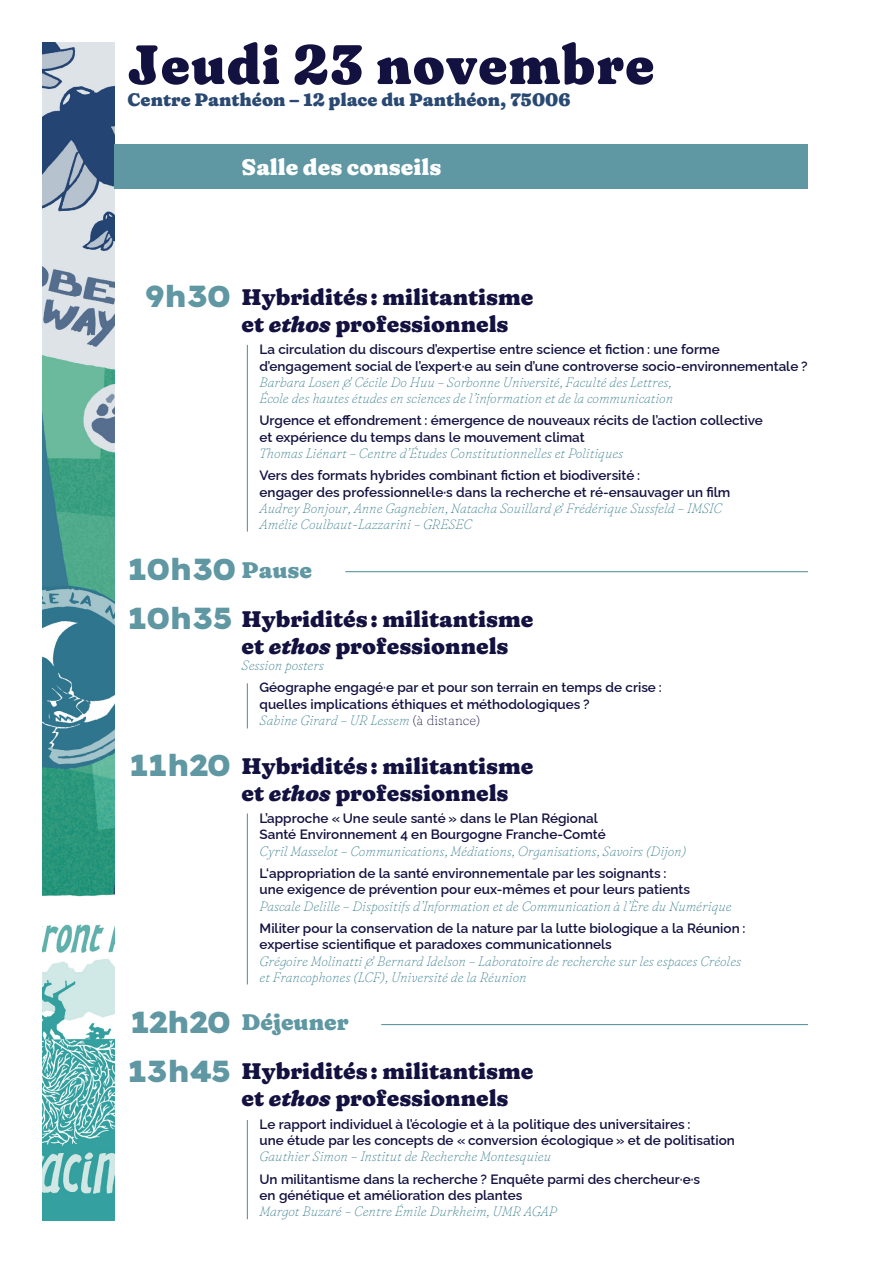
<style>
.page{position:relative;width:893px;height:1263px;background:#fff}
.page>*{position:absolute;margin:0;border:0;box-sizing:border-box;transform-origin:0 0}
.Grand_titre{font:900 55.5px "Fraunces 72 pt Super Soft";letter-spacing:.025em;color:#131140}
.Titre{font:30px "Lexend Exa";letter-spacing:-.055em;color:#5f97a3}
.Titre-2{font:900 22.5px/27px "Fraunces 9 pt Super Soft";color:#131140}
.Titre-3{font:900 22.5px "Fraunces 9 pt Super Soft";color:#fff}
.Titre-4{font:900 22.5px "Fraunces 9 pt Super Soft";color:#5f97a3}
.Titre-5{font:900 18px "Fraunces 9 pt Super Soft";color:#294973}
.Sous-titre{font:600 13.5px/16.2px "Raleway";color:#131140}
.Intervenants{font:italic 100 13.5px/16.2px "Fraunces 9 pt Super Soft";color:#377d8c}
.s1{font-family:"Lexend Exa";font-weight:400;font-size:30px;color:#5f97a3}
.s2{font-style:italic}
.s3{font-family:"Fraunces 9 pt Super Soft";font-weight:900;font-size:22.5px}
.s4{font-style:normal;color:#131140}
.s5{font-family:"Lexend Exa";font-weight:400;font-size:30px}
</style>
<div class="page">
<img style="left:43px;top:43px;width:72px;height:1177px">
<div style="left:115px;top:145px;width:693px;height:44px;background:#5f97a3"></div>
<hr style="left:247px;top:345px;width:1px;height:186px;background:#5f97a3">
<hr style="left:247px;top:683px;width:1px;height:45px;background:#5f97a3">
<hr style="left:247px;top:813px;width:1px;height:171px;background:#5f97a3">
<hr style="left:247px;top:1120px;width:1px;height:99px;background:#5f97a3">
<hr style="left:345px;top:571px;width:463px;height:1px;background:#5f97a3">
<hr style="left:381px;top:1024px;width:427px;height:1px;background:#5f97a3">
<p class="Grand_titre" style="left:128px;top:20px;width:528px">Jeudi 23 novembre</p>
<p class="Titre-5" style="left:128px;top:85px;width:444px">Centre Panthéon – 12 place du Panthéon, 75006</p>
<p class="Titre-3" style="left:242px;top:149px;width:201px">Salle des conseils</p>
<p class="Titre-2" style="left:242px;top:282px;width:293px;text-indent:-97px"><span class="s1">9h30</span> Hybridités: militantisme et <span class="s2">ethos</span> professionnels</p>
<p class="Sous-titre" style="left:260px;top:340px;width:549px">La circulation du discours d’expertise entre science et fiction : une forme d’engagement social de l’expert·e au sein d’une controverse socio-environnementale ?</p>
<p class="Intervenants" style="left:260px;top:373px;width:415px">Barbara Losen &amp; Cécile Do Huu – Sorbonne Université, Faculté des Lettres,<br>École des hautes études en sciences de l’information et de la communication</p>
<p class="Sous-titre" style="left:260px;top:411px;width:505px">Urgence et effondrement : émergence de nouveaux récits de l’action collective et expérience du temps dans le mouvement climat</p>
<p class="Intervenants" style="left:260px;top:444px;width:365px">Thomas Liénart – Centre d’Études Constitutionnelles et Politiques</p>
<p class="Sous-titre" style="left:260px;top:466px;width:472px">Vers des formats hybrides combinant fiction et biodiversité :<br>engager des professionnel·le·s dans la recherche et ré-ensauvager un film</p>
<p class="Intervenants" style="left:260px;top:499px;width:464px">Audrey Bonjour, Anne Gagnebien, Natacha Souillard &amp; Frédérique Sussfeld – IMSIC<br>Amélie Coulbaut-Lazzarini – GRESEC</p>
<p class="Titre" style="left:128px;top:547px;width:186px">10h30 <span class="s3">Pause</span></p>
<p class="Titre-2" style="left:242px;top:603px;width:293px;text-indent:-114px"><span class="s1">10h35</span> Hybridités: militantisme et <span class="s2">ethos</span> professionnels</p>
<p class="Intervenants" style="left:242px;top:656px;width:84px">Session posters</p>
<p class="Sous-titre" style="left:260px;top:678px;width:404px">Géographe engagé·e par et pour son terrain en temps de crise : quelles implications éthiques et méthodologiques ?</p>
<p class="Intervenants" style="left:260px;top:711px;width:222px">Sabine Girard – UR Lessem <span class="s4">(à distance)</span></p>
<p class="Titre-2" style="left:242px;top:750px;width:293px;text-indent:-112px"><span class="s1">11h20</span> Hybridités: militantisme et <span class="s2">ethos</span> professionnels</p>
<p class="Sous-titre" style="left:260px;top:809px;width:348px">L’approche « Une seule santé » dans le Plan Régional<br>Santé Environnement 4 en Bourgogne Franche-Comté</p>
<p class="Intervenants" style="left:260px;top:842px;width:428px">Cyril Masselot – Communications, Médiations, Organisations, Savoirs (Dijon)</p>
<p class="Sous-titre" style="left:260px;top:864px;width:432px">L‘appropriation de la santé environnementale par les soignants : une exigence de prévention pour eux-mêmes et pour leurs patients</p>
<p class="Intervenants" style="left:260px;top:897px;width:474px">Pascale Delille – Dispositifs d’Information et de Communication à l’Ère du Numérique</p>
<p class="Sous-titre" style="left:260px;top:919px;width:487px">Militer pour la conservation de la nature par la lutte biologique a la Réunion : expertise scientifique et paradoxes communicationnels</p>
<p class="Intervenants" style="left:260px;top:952px;width:483px">Grégoire Molinatti &amp; Bernard Idelson – Laboratoire de recherche sur les espaces Créoles et Francophones (LCF), Université de la Réunion</p>
<p class="Titre-4" style="left:130px;top:1004px;width:220px"><span class="s5">12h20</span> Déjeuner</p>
<p class="Titre-2" style="left:242px;top:1056px;width:293px;text-indent:-114px"><span class="s1">13h45</span> Hybridités: militantisme et <span class="s2">ethos</span> professionnels</p>
<p class="Sous-titre" style="left:260px;top:1114px;width:477px">Le rapport individuel à l’écologie et à la politique des universitaires :<br>une étude par les concepts de « conversion écologique » et de politisation</p>
<p class="Intervenants" style="left:260px;top:1147px;width:293px">Gauthier Simon – Institut de Recherche Montesquieu</p>
<p class="Sous-titre" style="left:260px;top:1169px;width:442px">Un militantisme dans la recherche ? Enquête parmi des chercheur·e·s en génétique et amélioration des plantes</p>
<p class="Intervenants" style="left:260px;top:1202px;width:299px">Margot Buzaré – Centre Émile Durkheim, UMR AGAP</p>
</div>
